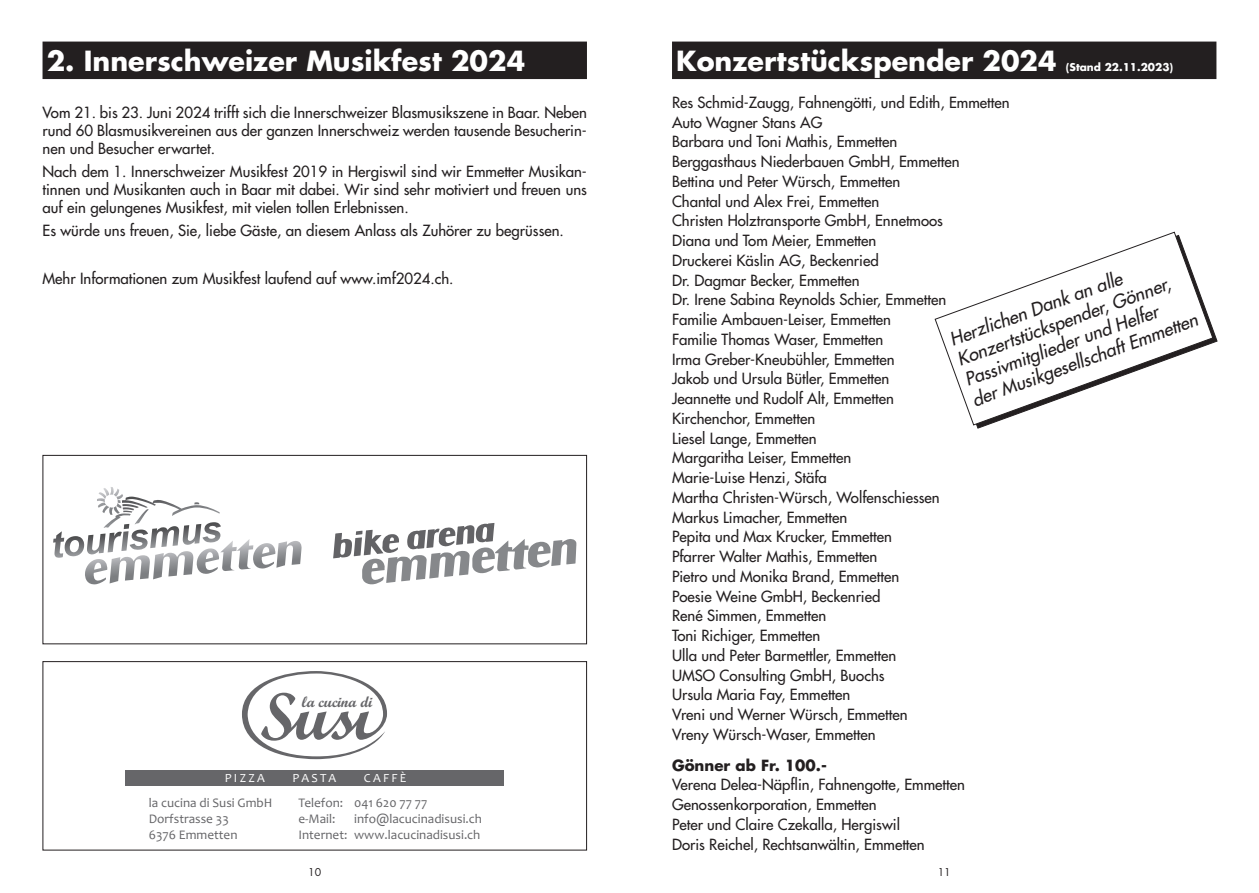
<style>
.page{position:relative;width:1259px;height:893px;background:#fff}
.page>*{position:absolute;margin:0;border:0;box-sizing:border-box;transform-origin:0 0}
.t1{font:700 27px "Futura";color:#fff}
.t2{font:italic 18px/21.6px "Futura";color:#231f20}
.t3{font:15.3px "Script MT Bold";color:#666669}
.t4{font:15px/19.8px "Futura";color:#231f20;text-align:justify}
.t5{font:700 15px "Futura";color:#231f20}
.t6{font:13.2px/16px "Candara";color:#666669}
.t7{font:12.6px "Candara";letter-spacing:.18em;color:#fefefe}
.t8{font:700 10.5px "Futura";color:#fff}
.t9{font:10.5px "Futura";color:#231f20}
</style>
<div class="page">
<svg style="left:333px;top:523px;width:243px;height:61px"></svg>
<svg style="left:53px;top:487px;width:249px;height:98px"></svg>
<div style="left:43px;top:455px;width:544px;height:189px;border:1px solid #231f20"></div>
<svg style="left:242px;top:671px;width:145px;height:88px"></svg>
<div style="left:125px;top:770px;width:378px;height:15px;background:#666669"></div>
<div style="left:43px;top:661px;width:544px;height:189px;border:1px solid #231f20"></div>
<div style="left:43px;top:42px;width:544px;height:37px;background:#231f20"></div>
<div style="left:672px;top:42px;width:544px;height:37px;background:#231f20"></div>
<svg style="left:934px;top:231px;width:279px;height:195px"></svg>
<h1 class="t1" style="left:47px;top:42px;width:480px">2. Innerschweizer Musikfest 2024</h1>
<p class="t4" style="left:43px;top:104px;width:546px;line-height:17.5px">Vom 21. bis 23. Juni 2024 trifft sich die Innerschweizer Blasmusikszene in Baar. Neben rund 60 Blasmusikvereinen aus der ganzen Innerschweiz werden tausende Besucherin&shy;nen und Besucher erwartet.</p>
<p class="t4" style="left:43px;top:163px;width:546px;line-height:17.5px">Nach dem 1. Innerschweizer Musikfest 2019 in Hergiswil sind wir Emmetter Musikan&shy;tinnen und Musikanten auch in Baar mit dabei. Wir sind sehr motiviert und freuen uns auf ein gelungenes Musikfest, mit vielen tollen Erlebnissen.</p>
<p class="t4" style="left:43px;top:221px;width:523px">Es würde uns freuen, Sie, liebe Gäste, an diesem Anlass als Zuhörer zu begrüssen.</p>
<p class="t4" style="left:43px;top:269px;width:412px">Mehr Informationen zum Musikfest laufend auf www.imf2024.ch.</p>
<p class="t3" style="left:302px;top:692px;width:72px">la cucina di</p>
<p class="t7" style="left:225px;top:770px;width:42px">PIZZA</p>
<p class="t7" style="left:293px;top:770px;width:45px">PASTA</p>
<p class="t7" style="left:364px;top:770px;width:44px">CAFFÈ</p>
<p class="t6" style="left:149px;top:795px;width:125px">la cucina di Susi GmbH<br>Dorfstrasse 33<br>6376 Emmetten</p>
<p class="t6" style="left:298px;top:795px;width:50px">Telefon: e-Mail:<br>Internet:</p>
<p class="t6" style="left:354px;top:795px;width:129px">041 620 77 77 info@lacucinadisusi.ch www.lacucinadisusi.ch</p>
<h1 class="t1" style="left:676px;top:42px;width:382px">Konzertstückspender 2024</h1>
<p class="t8" style="left:1066px;top:59px;width:109px">(Stand 22.11.2023)</p>
<p class="t4" style="left:672px;top:92px;width:339px;text-align:left">Res Schmid-Zaugg, Fahnengötti, und Edith, Emmetten<br>Auto Wagner Stans AG<br>Barbara und Toni Mathis, Emmetten<br>Berggasthaus Niederbauen GmbH, Emmetten<br>Bettina und Peter Würsch, Emmetten<br>Chantal und Alex Frei, Emmetten<br>Christen Holztransporte GmbH, Ennetmoos<br>Diana und Tom Meier, Emmetten<br>Druckerei Käslin AG, Beckenried<br>Dr. Dagmar Becker, Emmetten<br>Dr. Irene Sabina Reynolds Schier, Emmetten<br>Familie Ambauen-Leiser, Emmetten<br>Familie Thomas Waser, Emmetten<br>Irma Greber-Kneubühler, Emmetten<br>Jakob und Ursula Bütler, Emmetten<br>Jeannette und Rudolf Alt, Emmetten<br>Kirchenchor, Emmetten<br>Liesel Lange, Emmetten<br>Margaritha Leiser, Emmetten<br>Marie-Luise Henzi, Stäfa<br>Martha Christen-Würsch, Wolfenschiessen<br>Markus Limacher, Emmetten<br>Pepita und Max Krucker, Emmetten<br>Pfarrer Walter Mathis, Emmetten<br>Pietro und Monika Brand, Emmetten<br>Poesie Weine GmbH, Beckenried<br>René Simmen, Emmetten<br>Toni Richiger, Emmetten<br>Ulla und Peter Barmettler, Emmetten<br>UMSO Consulting GmbH, Buochs<br>Ursula Maria Fay, Emmetten<br>Vreni und Werner Würsch, Emmetten<br>Vreny Würsch-Waser, Emmetten</p>
<p class="t5" style="left:672px;top:755px;width:156px">Gönner ab Fr. 100.-</p>
<p class="t4" style="left:672px;top:775px;width:294px;text-align:left">Verena Delea-Näpflin, Fahnengotte, Emmetten Genossenkorporation, Emmetten<br>Peter und Claire Czekalla, Hergiswil<br>Doris Reichel, Rechtsanwältin, Emmetten</p>
<p class="t2" style="left:947px;top:329px;width:240px;rotate:-20deg">Herzlichen Dank an alle<br>Konzertstückspender, Gönner,<br>Passivmitglieder und Helfer<br>der Musikgesellschaft Emmetten</p>
<p class="t9" style="left:308px;top:865px;width:14px">10</p>
<p class="t9" style="left:937px;top:865px;width:14px">11</p>
</div>
